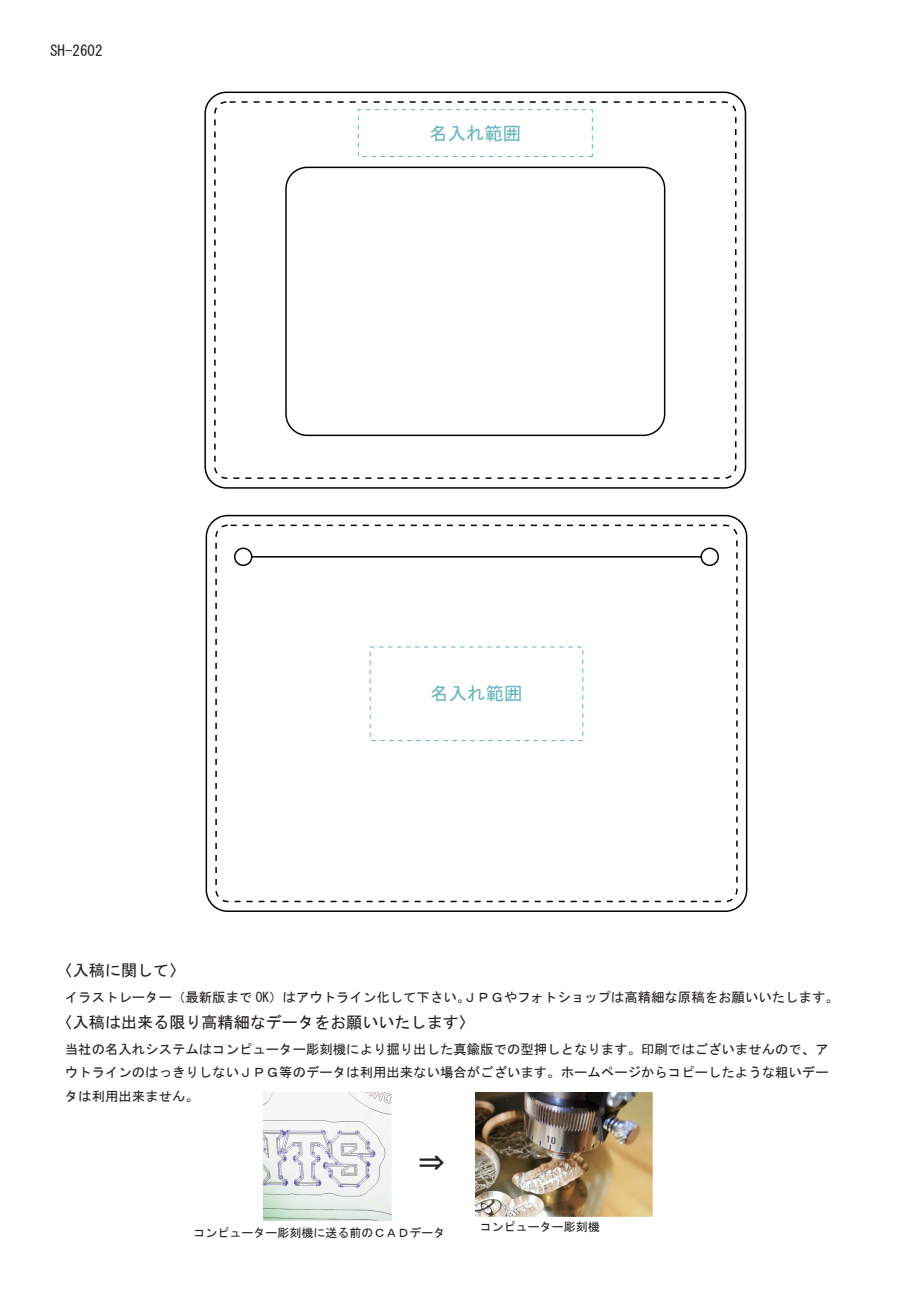
<style>
.page{position:relative;width:919px;height:1289px;background:#fff}
.page>*{position:absolute;margin:0;border:0;box-sizing:border-box;transform-origin:0 0}
.t1{font:28.5px "MS Gothic";color:#231f20}
.t2{font:18.3px "MS Gothic";color:#68b5bf}
.t3{font:16.05px "MS Gothic";color:#231f20}
.t4{font:15px "MS Gothic";color:#231f20}
.t5{font:13.35px/23.4px "MS Gothic";color:#231f20;text-align:justify}
.t6{font:12px "MS Gothic";color:#231f20}
</style>
<div class="page">
<img style="left:476px;top:1092px;width:176px;height:124px">
<img style="left:263px;top:1092px;width:128px;height:128px">
<div style="left:204px;top:92px;width:542px;height:396px;border:2px solid #030303;border-radius:21px"></div>
<div style="left:214px;top:101px;width:522px;height:378px;border:2px dashed #030303;border-radius:12px"></div>
<div style="left:215px;top:524px;width:522px;height:378px;border:2px dashed #030303;border-radius:12px"></div>
<div style="left:285px;top:167px;width:380px;height:269px;border:2px solid #030303;border-radius:21px"></div>
<div style="left:205px;top:515px;width:542px;height:397px;border:2px solid #030303;border-radius:21px"></div>
<hr style="left:241px;top:556px;width:468px;height:1px;background:#030303">
<div style="left:235px;top:548px;width:17px;height:17px;background:#fff;border-radius:50%"></div>
<div style="left:234px;top:547px;width:18px;height:19px;border:2px solid #030303;border-radius:50%"></div>
<div style="left:701px;top:548px;width:17px;height:17px;background:#fff;border-radius:50%"></div>
<div style="left:700px;top:547px;width:19px;height:19px;border:2px solid #030303;border-radius:50%"></div>
<div style="left:358px;top:109px;width:234px;height:48px;border:1px dashed #68b5bf"></div>
<p class="t4" style="left:50px;top:43px;width:54px">SH-2602</p>
<h2 class="t2" style="left:429px;top:124px;width:93px">名入れ範囲</h2>
<h2 class="t2" style="left:430px;top:684px;width:93px">名入れ範囲</h2>
<p class="t3" style="left:57px;top:962px;width:130px">〈入稿に関して〉</p>
<p class="t5" style="left:65px;top:985px;width:775px">イラストレーター（最新版まで OK）はアウトライン化して下さい。ＪＰＧやフォトショップは高精細な原稿をお願いいたします。</p>
<p class="t3" style="left:57px;top:1014px;width:419px">〈入稿は出来る限り高精細なデータをお願いいたします〉</p>
<p class="t5" style="left:65px;top:1037px;width:765px">当社の名入れシステムはコンピューター彫刻機により掘り出した真鍮版での型押しとなります。印刷ではございませんので、アウトラインのはっきりしないＪＰＧ等のデータは利用出来ない場合がございます。ホームページからコピーしたような粗いデータは利用出来ません。</p>
<h1 class="t1" style="left:417px;top:1148px;width:30px">⇒</h1>
<p class="t6" style="left:193px;top:1226px;width:254px">コンピューター彫刻機に送る前のＣＡＤデータ</p>
<p class="t6" style="left:479px;top:1220px;width:121px">コンピューター彫刻機</p>
</div>
